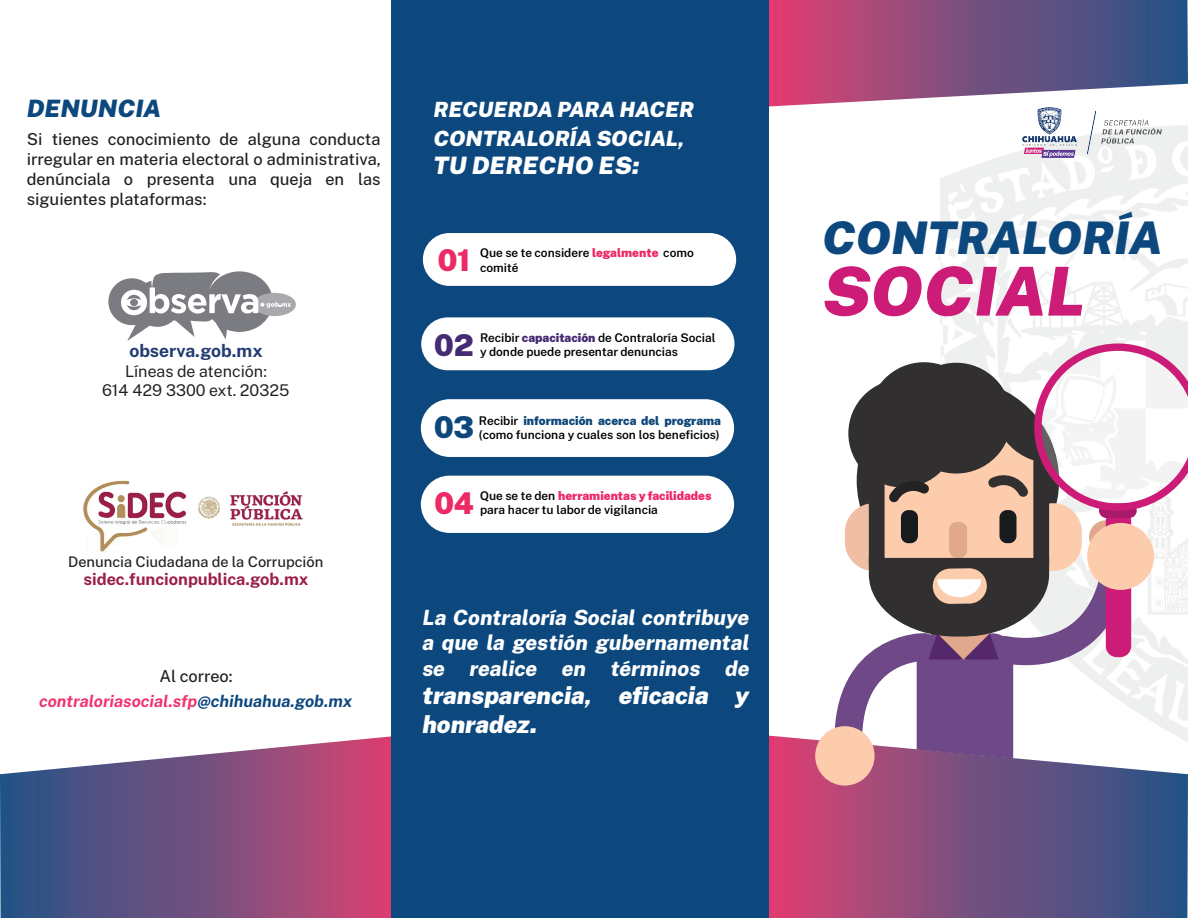
<style>
.page{position:relative;width:1188px;height:918px;background:#fff}
.page>*{position:absolute;margin:0;border:0;box-sizing:border-box;transform-origin:0 0}
.t1{font:italic 900 67.5px "Public Sans";color:#cc1c77}
.t2{font:italic 900 45px "Public Sans";color:#0c487e}
.t3{font:900 30px "Public Sans";color:#ed2966}
.t4{font:900 30px "Public Sans";color:#452b73}
.t5{font:900 30px "Public Sans";color:#0d477b}
.t6{font:italic 900 24px/28.8px "Public Sans";color:#fff}
.t7{font:italic 900 24px "Public Sans";color:#0c487e}
.t8{font:italic 800 21px/25.2px "Public Sans";color:#fff;text-align:justify}
.t9{font:italic 900 21px/28.8px "Public Sans";color:#fff}
.t10{font:700 17.7px "Public Sans";letter-spacing:-.005em;color:#223b73}
.t11{font:500 16.5px/19.8px "Public Sans";color:#231f20;text-align:justify}
.t12{font:italic 700 16.5px "Public Sans";color:rgb(238 39 101/.94)}
.t13{font:700 16.5px "Public Sans";color:#9b1f49}
.t14{font:16.2px/19.4px "Public Sans";color:#231f20;text-align:center}
.t15{font:500 14.7px "Public Sans";color:#231f20}
.t16{font:600 12px/14.4px "Public Sans";color:#000001}
.s1{color:#0c487e}
.s2{font-weight:900;color:#ed2966}
.s3{font-weight:900;color:#442a72}
.s4{font-weight:900;color:#0e4779}
</style>
<div class="page">
<svg style="left:769px;top:735px;width:419px;height:183px;background:#7d4d7d"></svg>
<svg style="left:769px;top:0;width:419px;height:107px;background:#8e608b"></svg>
<svg style="left:0;top:734px;width:392px;height:184px;background:#8b618c"></svg>
<div style="left:392px;top:0;width:377px;height:918px;background:#0c487e"></div>
<img style="left:938px;top:125px;width:250px;height:218px">
<div style="left:815px;top:726px;width:60px;height:60px;background:#fcccad;border-radius:50%"></div>
<svg style="left:821px;top:343px;width:367px;height:427px"></svg>
<svg style="left:253px;top:293px;width:43px;height:23px"></svg>
<svg style="left:108px;top:271px;width:183px;height:70px"></svg>
<img style="left:204px;top:491px;width:99px;height:35px">
<img style="left:83px;top:480px;width:121px;height:72px">
<img style="left:1023px;top:107px;width:138px;height:51px">
<div style="left:421px;top:317px;width:314px;height:53px;background:#fff;border-radius:26px"></div>
<div style="left:423px;top:233px;width:313px;height:53px;background:#fff;border-radius:26px"></div>
<div style="left:421px;top:399px;width:313px;height:58px;background:#fff;border-radius:29px"></div>
<div style="left:421px;top:476px;width:313px;height:57px;background:#fff;border-radius:29px"></div>
<h3 class="t7" style="left:27px;top:89px;width:136px">DENUNCIA</h3>
<h3 class="t11" style="left:27px;top:129px;width:356px">Si tienes conocimiento de alguna conducta irregular en materia electoral o administrativa, denúnciala o presenta una queja en las siguientes plataformas:</h3>
<h3 class="t10" style="left:129px;top:337px;width:135px">observa.gob.mx</h3>
<h3 class="t14" style="left:102px;top:360px;width:189px">Líneas de atención:<br>614 429 3300 ext. 20325</h3>
<p class="t15" style="left:68px;top:551px;width:257px">Denuncia Ciudadana de la Corrupción</p>
<h3 class="t13" style="left:84px;top:566px;width:226px">sidec.funcionpublica.gob.mx</h3>
<h3 class="t11" style="left:159px;top:666px;width:75px">Al correo:</h3>
<h3 class="t12" style="left:39px;top:688px;width:315px">contraloriasocial.sfp<span class="s1">@chihuahua.gob.mx</span></h3>
<h3 class="t9" style="left:433px;top:94px;width:262px">RECUERDA PARA HACER<br>CONTRALORÍA SOCIAL,</h3>
<h3 class="t6" style="left:433px;top:150px;width:208px">TU DERECHO ES:</h3>
<h3 class="t3" style="left:438px;top:236px;width:34px">01</h3>
<p class="t16" style="left:480px;top:245px;width:215px">Que se te considere <span class="s2">legalmente</span> como</p>
<p class="t16" style="left:480px;top:260px;width:40px">comité</p>
<p class="t16" style="left:480px;top:330px;width:237px">Recibir <span class="s3">capacitación</span> de Contraloría Social</p>
<h3 class="t4" style="left:434px;top:320px;width:41px">02</h3>
<p class="t16" style="left:480px;top:344px;width:199px">y donde puede presentar denuncias</p>
<p class="t16" style="left:479px;top:413px;width:244px">Recibir <span class="s4">información acerca del programa </span>(como funciona y cuales son los beneficios)</p>
<h3 class="t5" style="left:434px;top:403px;width:41px">03</h3>
<p class="t16" style="left:480px;top:488px;width:233px">Que se te den <span class="s2">herramientas y facilidades </span>para hacer tu labor de vigilancia</p>
<h3 class="t3" style="left:435px;top:479px;width:41px">04</h3>
<h3 class="t8" style="left:422px;top:604px;width:329px">La Contraloría Social contribuye a que la gestión gubernamental se realice en términos de</h3>
<h3 class="t6" style="left:422px;top:680px;width:329px">transparencia, eficacia y honradez.</h3>
<h2 class="t2" style="left:822px;top:202px;width:341px">CONTRALORÍA</h2>
<h1 class="t1" style="left:822px;top:237px;width:264px">SOCIAL</h1>
</div>
